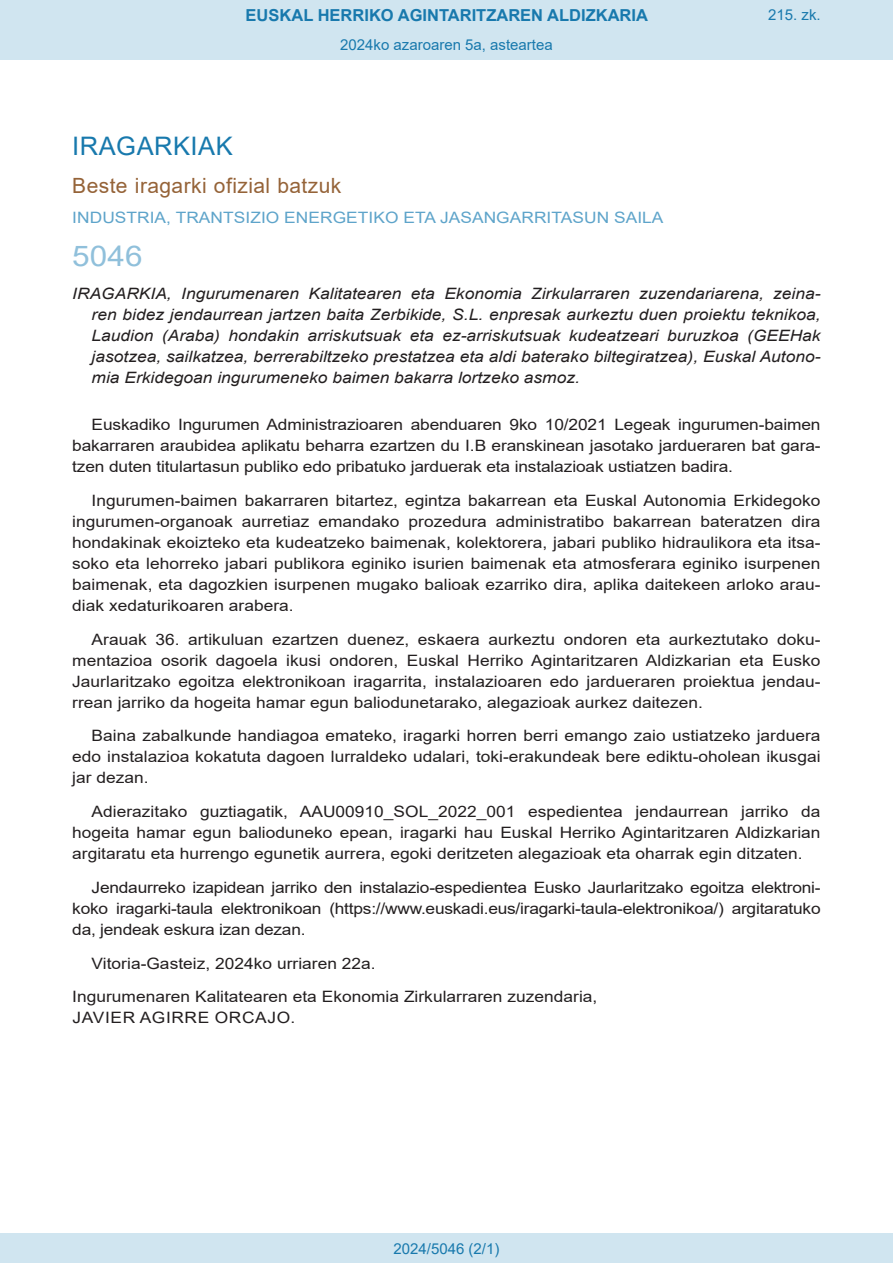
<style>
.page{position:relative;width:893px;height:1263px;background:#fff}
.page>*{position:absolute;margin:0;border:0;box-sizing:border-box;transform-origin:0 0}
.BOPVOrden{font:28.5px "Arial";color:#90c0db;scale:1.11 1}
.BOPVSeccion{font:25.5px "Arial";letter-spacing:.02em;color:#1879ad}
.BOPVSubseccion{font:21px "Arial";letter-spacing:.02em;color:#956338}
.t1{font:700 16.5px "Arial";color:#1879ad}
.BOPVDetalle{font:15.6px/21px "Arial";color:#231f20;text-align:justify;scale:1.11 1}
.BOPVTitulo{font:italic 15.6px/21px "Arial";color:#231f20;text-align:justify;scale:1.11 1}
.BOPVFirmaPuesto{font:15.6px "Arial";color:#231f20;scale:1.11 1}
.BOPVOrganismo{font:15.6px "Arial";letter-spacing:.005em;color:#5ea4ca;scale:1.11 1}
.BOPVFirmaLugFec{font:15.6px "Arial";color:#231f20;scale:1.11 1}
.BOPVFirmaNombre{font:15.6px "Arial";letter-spacing:.035em;color:#231f20;scale:1.11 1}
.Paginacion_Centro{font:15px "Arial";color:#1879ad}
</style>
<div class="page">
<div style="left:0;top:0;width:893px;height:60px;background:#d0e5f0"></div>
<div style="left:0;top:1233px;width:893px;height:30px;background:#d0e5f0"></div>
<p class="t1" style="left:246px;top:3px;width:404px">EUSKAL HERRIKO AGINTARITZAREN ALDIZKARIA</p>
<p class="Paginacion_Centro" style="left:340px;top:35px;width:214px">2024ko azaroaren 5a, asteartea</p>
<p class="Paginacion_Centro" style="left:768px;top:5px;width:54px">215. zk.</p>
<p class="BOPVSeccion" style="left:72px;top:128px;width:162px">IRAGARKIAK</p>
<p class="BOPVSubseccion" style="left:72px;top:171px;width:271px">Beste iragarki ofizial batzuk</p>
<p class="BOPVOrganismo" style="left:72px;top:207px;width:534px">INDUSTRIA, TRANTSIZIO ENERGETIKO ETA JASANGARRITASUN SAILA</p>
<p class="BOPVOrden" style="left:72px;top:236px;width:65px">5046</p>
<p class="BOPVTitulo" style="left:92px;top:284px;width:658px;text-indent:-19px">IRAGARKIA, Ingurumenaren Kalitatearen eta Ekonomia Zirkularraren zuzendariarena, zeina&shy;ren bidez jendaurrean jartzen baita Zerbikide, S.L. enpresak aurkeztu duen proiektu teknikoa, Laudion (Araba) hondakin arriskutsuak eta ez-arriskutsuak kudeatzeari buruzkoa (GEEHak jasotzea, sailkatzea, berrerabiltzeko prestatzea eta aldi baterako biltegiratzea), Euskal Autono&shy;mia Erkidegoan ingurumeneko baimen bakarra lortzeko asmoz.</p>
<p class="BOPVDetalle" style="left:72px;top:414px;width:676px;text-indent:19px">Euskadiko Ingurumen Administrazioaren abenduaren 9ko 10/2021 Legeak ingurumen-baimen bakarraren araubidea aplikatu beharra ezartzen du I.B eranskinean jasotako jardueraren bat gara&shy;tzen duten titulartasun publiko edo pribatuko jarduerak eta instalazioak ustiatzen badira.</p>
<p class="BOPVDetalle" style="left:72px;top:490px;width:676px;text-indent:19px">Ingurumen-baimen bakarraren bitartez, egintza bakarrean eta Euskal Autonomia Erkidegoko ingurumen-organoak aurretiaz emandako prozedura administratibo bakarrean bateratzen dira hondakinak ekoizteko eta kudeatzeko baimenak, kolektorera, jabari publiko hidraulikora eta itsa&shy;soko eta lehorreko jabari publikora eginiko isurien baimenak eta atmosferara eginiko isurpenen baimenak, eta dagozkien isurpenen mugako balioak ezarriko dira, aplika daitekeen arloko arau&shy;diak xedaturikoaren arabera.</p>
<p class="BOPVDetalle" style="left:72px;top:628px;width:676px;text-indent:19px">Arauak 36. artikuluan ezartzen duenez, eskaera aurkeztu ondoren eta aurkeztutako doku&shy;mentazioa osorik dagoela ikusi ondoren, Euskal Herriko Agintaritzaren Aldizkarian eta Eusko Jaurlaritzako egoitza elektronikoan iragarrita, instalazioaren edo jardueraren proiektua jendau&shy;rrean jarriko da hogeita hamar egun baliodunetarako, alegazioak aurkez daitezen.</p>
<p class="BOPVDetalle" style="left:72px;top:725px;width:676px;text-indent:19px">Baina zabalkunde handiagoa emateko, iragarki horren berri emango zaio ustiatzeko jarduera edo instalazioa kokatuta dagoen lurraldeko udalari, toki-erakundeak bere ediktu-oholean ikusgai jar dezan.</p>
<p class="BOPVDetalle" style="left:72px;top:801px;width:676px;text-indent:19px">Adierazitako guztiagatik, AAU00910_SOL_2022_001 espedientea jendaurrean jarriko da hogeita hamar egun balioduneko epean, iragarki hau Euskal Herriko Agintaritzaren Aldizkarian argitaratu eta hurrengo egunetik aurrera, egoki deritzeten alegazioak eta oharrak egin ditzaten.</p>
<p class="BOPVDetalle" style="left:72px;top:877px;width:676px;text-indent:19px">Jendaurreko izapidean jarriko den instalazio-espedientea Eusko Jaurlaritzako egoitza elektroni&shy;koko iragarki-taula elektronikoan (https://www.euskadi.eus/iragarki-taula-elektronikoa/) argitaratuko da, jendeak eskura izan dezan.</p>
<p class="BOPVFirmaLugFec" style="left:92px;top:952px;width:257px">Vitoria-Gasteiz, 2024ko urriaren 22a.</p>
<p class="BOPVFirmaPuesto" style="left:72px;top:986px;width:475px">Ingurumenaren Kalitatearen eta Ekonomia Zirkularraren zuzendaria,</p>
<p class="BOPVFirmaNombre" style="left:73px;top:1007px;width:202px">JAVIER AGIRRE ORCAJO.</p>
<p class="Paginacion_Centro" style="left:393px;top:1238px;width:107px">2024/5046 (2/1)</p>
</div>
